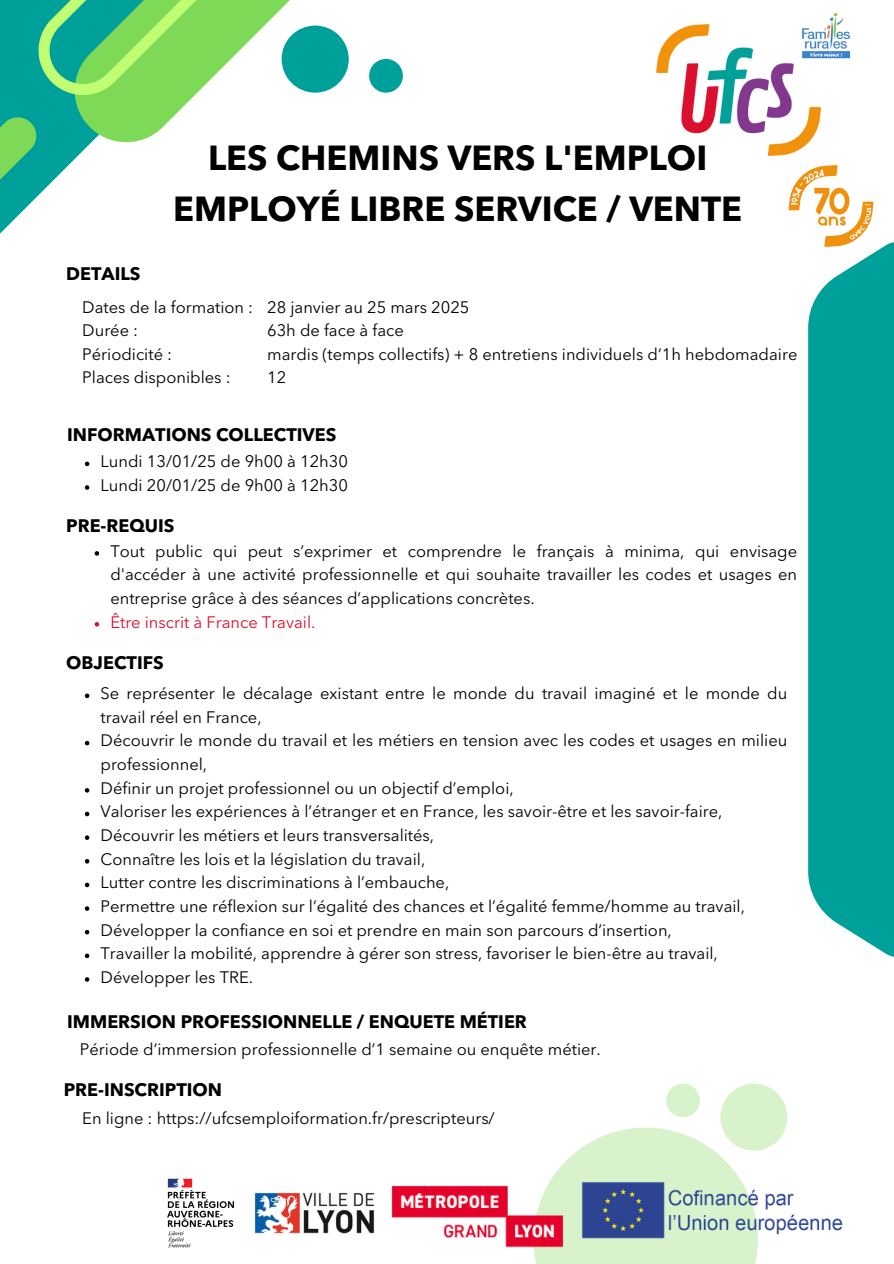
<style>
.page{position:relative;width:894px;height:1264px;background:#fff}
.page>*{position:absolute;margin:0;border:0;box-sizing:border-box;transform-origin:0 0}
.t1{font:700 34.5px/51.8px "Avenir Next LT Pro";color:#000;text-align:center}
.t2{font:700 18px "Avenir Next LT Pro";color:#000}
.t3{font:16.5px/23.7px "Avenir Next LT Pro";color:#000}
.t4{font:16.5px "Avenir Next LT Pro";color:#db102e}
</style>
<div class="page">
<svg style="left:808px;top:242px;width:85px;height:715px;background:#11a6a0"></svg>
<svg style="left:0;top:0;width:314px;height:222px"></svg>
<svg style="left:534px;top:1127px;width:223px;height:136px;fill:#d8f3cc"></svg>
<div style="left:720px;top:1083px;width:67px;height:67px;background:#d8f3cc;border-radius:50%"></div>
<div style="left:281px;top:26px;width:67px;height:67px;background:#00a09a;border-radius:50%"></div>
<div style="left:666px;top:1083px;width:33px;height:34px;background:#d8f3cc;border-radius:50%"></div>
<div style="left:369px;top:59px;width:34px;height:34px;background:#00a09a;border-radius:50%"></div>
<img style="left:656px;top:14px;width:193px;height:143px">
<img style="left:391px;top:1179px;width:177px;height:72px">
<img style="left:167px;top:1178px;width:68px;height:70px">
<img style="left:577px;top:1179px;width:266px;height:62px">
<img style="left:254px;top:1192px;width:121px;height:42px">
<svg style="left:95px;top:551px;width:4px;height:4px"></svg>
<svg style="left:95px;top:622px;width:4px;height:4px"></svg>
<svg style="left:85px;top:693px;width:4px;height:5px"></svg>
<svg style="left:85px;top:741px;width:4px;height:4px"></svg>
<svg style="left:85px;top:788px;width:4px;height:4px"></svg>
<svg style="left:85px;top:811px;width:4px;height:5px"></svg>
<svg style="left:85px;top:835px;width:4px;height:5px"></svg>
<svg style="left:85px;top:859px;width:4px;height:4px"></svg>
<svg style="left:85px;top:882px;width:4px;height:5px"></svg>
<svg style="left:85px;top:906px;width:4px;height:4px"></svg>
<svg style="left:85px;top:930px;width:4px;height:4px"></svg>
<svg style="left:85px;top:953px;width:4px;height:5px"></svg>
<svg style="left:85px;top:977px;width:4px;height:4px"></svg>
<svg style="left:85px;top:461px;width:4px;height:5px"></svg>
<svg style="left:85px;top:485px;width:4px;height:5px"></svg>
<img style="left:788px;top:165px;width:88px;height:83px">
<p class="t2" style="left:66px;top:267px;width:76px">DETAILS</p>
<p class="t1" style="left:173px;top:135px;width:570px">LES CHEMINS VERS L'EMPLOI<br>EMPLOYÉ LIBRE SERVICE / VENTE</p>
<p class="t3" style="left:82px;top:296px;width:172px">Dates de la formation :</p>
<p class="t3" style="left:82px;top:320px;width:57px">Durée :</p>
<p class="t3" style="left:82px;top:344px;width:91px">Périodicité :</p>
<p class="t3" style="left:82px;top:367px;width:150px">Places disponibles :</p>
<p class="t3" style="left:267px;top:296px;width:204px">28 janvier au 25 mars 2025</p>
<p class="t3" style="left:267px;top:320px;width:138px">63h de face à face</p>
<p class="t3" style="left:267px;top:344px;width:531px">mardis (temps collectifs) + 8 entretiens individuels d’1h hebdomadaire</p>
<p class="t3" style="left:267px;top:367px;width:21px">12</p>
<p class="t2" style="left:67px;top:427px;width:270px">INFORMATIONS COLLECTIVES</p>
<p class="t3" style="left:100px;top:451px;width:249px">Lundi 13/01/25 de 9h00 à 12h30</p>
<p class="t3" style="left:100px;top:475px;width:249px">Lundi 20/01/25 de 9h00 à 12h30</p>
<p class="t2" style="left:66px;top:518px;width:110px">PRE-REQUIS</p>
<p class="t3" style="left:110px;top:540px;width:688px;text-align:justify">Tout public qui peut s’exprimer et comprendre le français à minima, qui envisage d'accéder à une activité professionnelle et qui souhaite travailler les codes et usages en entreprise grâce à des séances d’applications concrètes.</p>
<h1 class="t4" style="left:110px;top:615px;width:207px">Être inscrit à France Travail.</h1>
<p class="t2" style="left:66px;top:655px;width:99px">OBJECTIFS</p>
<p class="t3" style="left:100px;top:683px;width:688px">Se représenter le décalage existant entre le monde du travail imaginé et le monde du travail réel en France,</p>
<h2 class="t3" style="left:100px;top:730px;width:688px">Découvrir le monde du travail et les métiers en tension avec les codes et usages en milieu professionnel,</h2>
<p class="t3" style="left:100px;top:777px;width:414px">Définir un projet professionnel ou un objectif d’emploi,</p>
<p class="t3" style="left:100px;top:801px;width:623px">Valoriser les expériences à l’étranger et en France, les savoir-être et les savoir-faire,</p>
<h2 class="t3" style="left:100px;top:825px;width:335px">Découvrir les métiers et leurs transversalités,</h2>
<p class="t3" style="left:100px;top:848px;width:326px">Connaître les lois et la législation du travail,</p>
<p class="t3" style="left:100px;top:872px;width:350px">Lutter contre les discriminations à l’embauche,</p>
<h2 class="t3" style="left:100px;top:895px;width:646px">Permettre une réflexion sur l’égalité des chances et l’égalité femme/homme au travail,</h2>
<p class="t3" style="left:100px;top:919px;width:572px">Développer la confiance en soi et prendre en main son parcours d’insertion,</p>
<p class="t3" style="left:100px;top:943px;width:618px">Travailler la mobilité, apprendre à gérer son stress, favoriser le bien-être au travail,</p>
<p class="t3" style="left:100px;top:966px;width:154px">Développer les TRE.</p>
<p class="t2" style="left:67px;top:1014px;width:461px">IMMERSION PROFESSIONNELLE / ENQUETE MÉTIER</p>
<h2 class="t3" style="left:80px;top:1039px;width:522px">Période d’immersion professionnelle d’1 semaine ou enquête métier.</h2>
<p class="t2" style="left:64px;top:1082px;width:160px">PRE-INSCRIPTION</p>
<h2 class="t3" style="left:82px;top:1107px;width:414px">En ligne : https://ufcsemploiformation.fr/prescripteurs/</h2>
</div>
